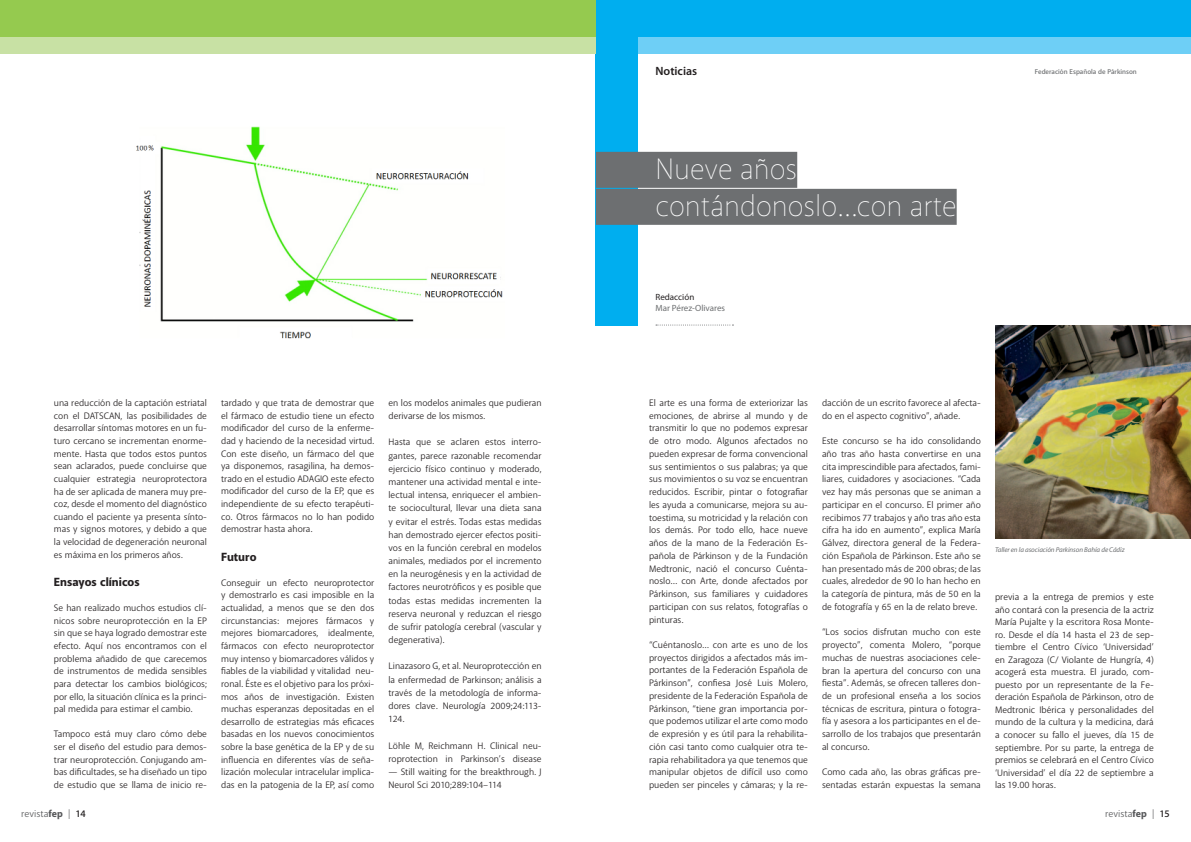
<style>
.page{position:relative;width:1191px;height:842px;background:#fff}
.page>*{position:absolute;margin:0;border:0;box-sizing:border-box;transform-origin:0 0}
.t1{font:100 30px/37px "Akagi";color:#fff}
.t2{font:800 12px "Akagi";color:#231f20}
.t3{font:600 12px "Myriad Pro";color:#231f20}
.t4{font:10px "Akagi";color:#58595b}
.t5{font:9.5px/12.7px "Akagi";color:#231f20;text-align:justify}
.t6{font:9px "Myriad Pro";color:#6d6f71}
.t7{font:9px "Myriad Pro";color:#231f20}
.t8{font:italic 7px "Myriad Pro";letter-spacing:-.01em;color:#6d6f71}
.t9{font:600 7px "Akagi";color:#6d6f71}
.s1{font-weight:800}
.s2{font-weight:600;color:#231f20}
</style>
<div class="page">
<img style="left:995px;top:326px;width:196px;height:212px">
<div style="left:595px;top:37px;width:596px;height:17px;background:#6ecff6"></div>
<div style="left:595px;top:0;width:596px;height:37px;background:#00aeef"></div>
<div style="left:595px;top:0;width:43px;height:326px;background:#00aeef"></div>
<svg style="left:656px;top:325px;width:77px;height:1px"></svg>
<div style="left:596px;top:152px;width:201px;height:36px;background:#6d6f71"></div>
<div style="left:596px;top:189px;width:360px;height:36px;background:#6d6f71"></div>
<img style="left:136px;top:126px;width:367px;height:213px">
<div style="left:0;top:37px;width:595px;height:17px;background:#c8e1a4"></div>
<div style="left:0;top:0;width:595px;height:37px;background:#95ca4f"></div>
<p class="t5" style="left:54px;top:396px;width:155px">una reducción de la captación estriatal con el DATSCAN, las posibilidades de desarrollar síntomas motores en un fu&shy;turo cercano se incrementan enorme&shy;mente. Hasta que todos estos puntos sean aclarados, puede concluirse que cualquier estrategia neuroprotectora ha de ser aplicada de manera muy pre&shy;coz, desde el momento del diagnóstico cuando el paciente ya presenta sínto&shy;mas y signos motores, y debido a que la velocidad de degeneración neuronal es máxima en los primeros años.</p>
<p class="t2" style="left:54px;top:575px;width:87px">Ensayos clínicos</p>
<p class="t5" style="left:54px;top:601px;width:155px">Se han realizado muchos estudios clí&shy;nicos sobre neuroprotección en la EP sin que se haya logrado demostrar este efecto. Aquí nos encontramos con el problema añadido de que carecemos de instrumentos de medida sensibles para detectar los cambios biológicos; por ello, la situación clínica es la princi&shy;pal medida para estimar el cambio.</p>
<p class="t5" style="left:54px;top:728px;width:155px">Tampoco está muy claro cómo debe ser el diseño del estudio para demos&shy;trar neuroprotección. Conjugando am&shy;bas dificultades, se ha diseñado un tipo de estudio que se llama de inicio re-</p>
<p class="t5" style="left:221px;top:396px;width:155px">tardado y que trata de demostrar que el fármaco de estudio tiene un efecto modificador del curso de la enferme&shy;dad y haciendo de la necesidad virtud.<br>Con este diseño, un fármaco del que ya disponemos, rasagilina, ha demos&shy;trado en el estudio ADAGIO este efecto modificador del curso de la EP, que es independiente de su efecto terapéuti&shy;co. Otros fármacos no lo han podido demostrar hasta ahora.</p>
<p class="t2" style="left:221px;top:549px;width:37px">Futuro</p>
<p class="t5" style="left:221px;top:576px;width:155px">Conseguir un efecto neuroprotector y demostrarlo es casi imposible en la actualidad, a menos que se den dos circunstancias: mejores fármacos y mejores biomarcadores, idealmente, fármacos con efecto neuroprotector muy intenso y biomarcadores válidos y fiables de la viabilidad y vitalidad neu&shy;ronal. Éste es el objetivo para los próxi&shy;mos años de investigación. Existen muchas esperanzas depositadas en el desarrollo de estrategias más eficaces basadas en los nuevos conocimientos sobre la base genética de la EP y de su influencia en diferentes vías de seña&shy;lización molecular intracelular implica&shy;das en la patogenia de la EP, así como</p>
<p class="t5" style="left:388px;top:396px;width:155px;line-height:13.2px">en los modelos animales que pudieran derivarse de los mismos.</p>
<p class="t5" style="left:388px;top:436px;width:155px;line-height:13.2px">Hasta que se aclaren estos interro&shy;gantes, parece razonable recomendar ejercicio físico continuo y moderado, mantener una actividad mental e inte&shy;lectual intensa, enriquecer el ambien&shy;te sociocultural, llevar una dieta sana y evitar el estrés. Todas estas medidas han demostrado ejercer efectos positi&shy;vos en la función cerebral en modelos animales, mediados por el incremento en la neurogénesis y en la actividad de factores neurotróficos y es posible que todas estas medidas incrementen la reserva neuronal y reduzcan el riesgo de sufrir patología cerebral (vascular y degenerativa).</p>
<p class="t5" style="left:388px;top:660px;width:155px;line-height:13.2px">Linazasoro G, et al. Neuroprotección en la enfermedad de Parkinson; análisis a través de la metodología de informa&shy;dores clave. Neurología 2009;24:113- 124.</p>
<p class="t5" style="left:388px;top:739px;width:155px;line-height:13.2px">Löhle M, Reichmann H. Clinical neu&shy;roprotection in Parkinson’s disease</p>
<p class="t5" style="left:388px;top:765px;width:155px;line-height:13.2px">— Still waiting for the breakthrough. J<br>Neurol Sci 2010;289:104–114</p>
<p class="t3" style="left:655px;top:64px;width:43px">Noticias</p>
<h1 class="t1" style="left:655px;top:150px;width:303px">Nueve años contándonoslo…con arte</h1>
<p class="t7" style="left:655px;top:292px;width:40px">Redacción</p>
<p class="t6" style="left:655px;top:302px;width:71px">Mar Pérez-Olivares</p>
<p class="t9" style="left:1034px;top:67px;width:104px">Federación Española de Párkinson</p>
<p class="t5" style="left:649px;top:396px;width:160px">El arte es una forma de exteriorizar las emociones, de abrirse al mundo y de transmitir lo que no podemos expresar de otro modo. Algunos afectados no pueden expresar de forma convencional sus sentimientos o sus palabras; ya que sus movimientos o su voz se encuentran reducidos. Escribir, pintar o fotografiar les ayuda a comunicarse, mejora su au&shy;toestima, su motricidad y la relación con los demás. Por todo ello, hace nueve años de la mano de la Federación Es&shy;pañola de Párkinson y de la Fundación Medtronic, nació el concurso Cuénta&shy;noslo… con Arte, donde afectados por Párkinson, sus familiares y cuidadores participan con sus relatos, fotografías o pinturas.</p>
<p class="t5" style="left:649px;top:638px;width:160px">“Cuéntanoslo… con arte es uno de los proyectos dirigidos a afectados más im&shy;portantes de la Federación Española de Párkinson”, confiesa José Luis Molero, presidente de la Federación Española de Párkinson, “tiene gran importancia por&shy;que podemos utilizar el arte como modo de expresión y es útil para la rehabilita&shy;ción casi tanto como cualquier otra te&shy;rapia rehabilitadora ya que tenemos que manipular objetos de difícil uso como pueden ser pinceles y cámaras; y la re-</p>
<p class="t5" style="left:822px;top:396px;width:160px">dacción de un escrito favorece al afecta&shy;do en el aspecto cognitivo”, añade.</p>
<p class="t5" style="left:822px;top:434px;width:160px">Este concurso se ha ido consolidando año tras año hasta convertirse en una cita imprescindible para afectados, fami&shy;liares, cuidadores y asociaciones. “Cada vez hay más personas que se animan a participar en el concurso. El primer año recibimos 77 trabajos y año tras año esta cifra ha ido en aumento”, explica María Gálvez, directora general de la Federa&shy;ción Española de Párkinson. Este año se han presentado más de 200 obras; de las cuales, alrededor de 90 lo han hecho en la categoría de pintura, más de 50 en la de fotografía y 65 en la de relato breve.</p>
<p class="t5" style="left:822px;top:626px;width:160px">“Los socios disfrutan mucho con este proyecto”, comenta Molero, “porque muchas de nuestras asociaciones cele&shy;bran la apertura del concurso con una fiesta”. Además, se ofrecen talleres don&shy;de un profesional enseña a los socios técnicas de escritura, pintura o fotogra&shy;fía y asesora a los participantes en el de&shy;sarrollo de los trabajos que presentarán al concurso.</p>
<p class="t5" style="left:822px;top:766px;width:160px">Como cada año, las obras gráficas pre&shy;sentadas estarán expuestas la semana</p>
<p class="t8" style="left:995px;top:546px;width:131px">Taller en la asociación Parkinson Bahía de Cádiz</p>
<p class="t5" style="left:995px;top:591px;width:160px">previa a la entrega de premios y este año contará con la presencia de la actriz María Pujalte y la escritora Rosa Monte&shy;ro. Desde el día 14 hasta el 23 de sep&shy;tiembre el Centro Cívico ‘Universidad’ en Zaragoza (C/ Violante de Hungría, 4) acogerá esta muestra. El jurado, com&shy;puesto por un representante de la Fe&shy;deración Española de Párkinson, otro de Medtronic Ibérica y personalidades del mundo de la cultura y la medicina, dará a conocer su fallo el jueves, día 15 de septiembre. Por su parte, la entrega de premios se celebrará en el Centro Cívico ‘Universidad’ el día 22 de septiembre a las 19.00 horas.</p>
<p class="t4" style="left:21px;top:808px;width:66px">revista<span class="s1">fep</span> | <span class="s2">14</span></p>
<p class="t4" style="left:1105px;top:808px;width:66px">revista<span class="s1">fep</span> | <span class="s2">15</span></p>
</div>
